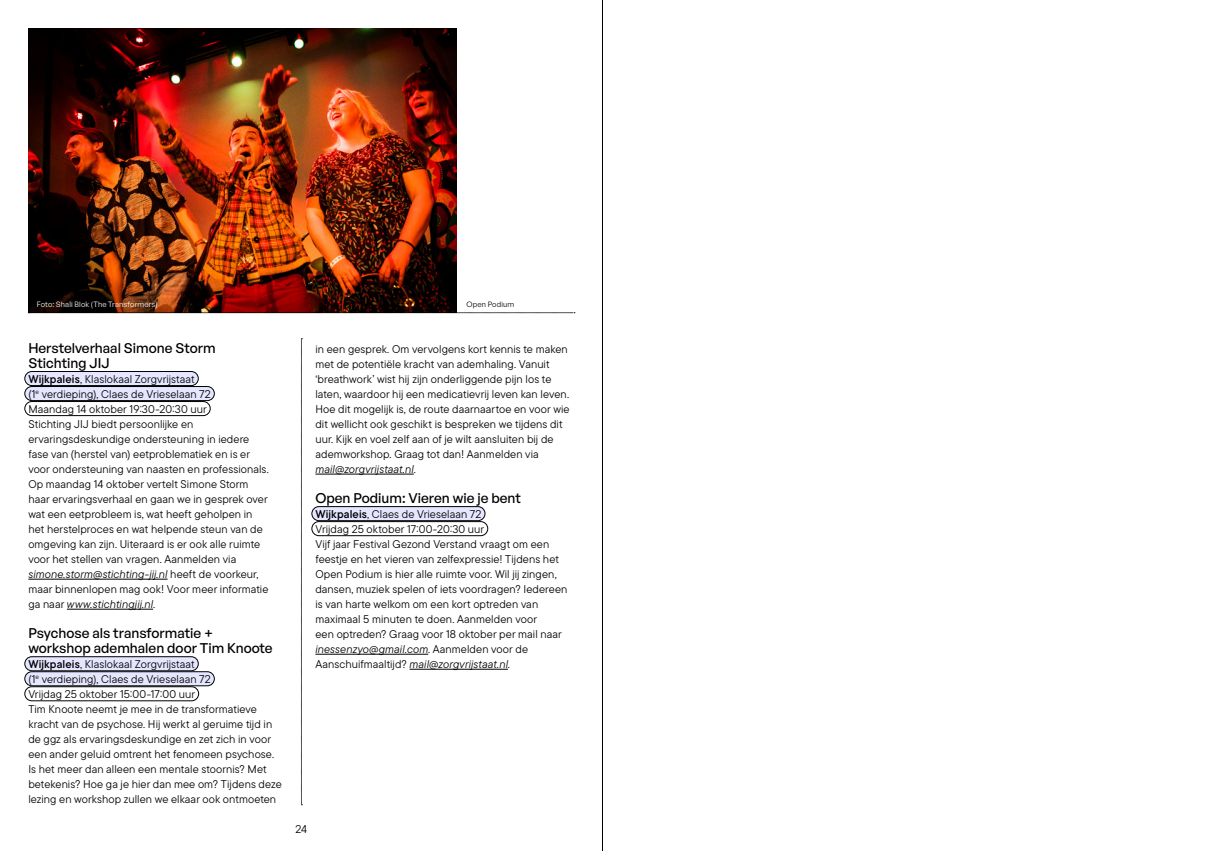
<style>
.page{position:relative;width:1205px;height:851px;background:#fff}
.page>*{position:absolute;margin:0;border:0;box-sizing:border-box;transform-origin:0 0}
.Kopje{font:500 13.75px/15px "General Sans";color:#000}
.plat{font:500 13.75px "General Sans";color:#000}
.plat-2{font:11.25px/15px "TT Commons Pro";letter-spacing:.01em;color:#000}
.plaats{font:11.25px "TT Commons Pro";letter-spacing:.005em;color:#000}
.datum{font:11.25px "TT Commons Pro";letter-spacing:.005em;color:#000}
.foto_credit{font:7.5px "General Sans";letter-spacing:.02em;color:#fff}
.foto_credit-2{font:7.5px "General Sans";letter-spacing:.02em;color:#000}
.s1{font-family:"TT Commons Pro Db"}
.s2{font-style:italic}
</style>
<div class="page">
<hr style="left:602px;top:0;width:1px;height:850px;background:#000">
<div style="left:25px;top:371px;width:173px;height:14px;background:#e6e6ff;border-radius:7px"></div>
<div style="left:25px;top:371px;width:173px;height:14px;border:1px solid #000;border-radius:7px"></div>
<div style="left:25px;top:386px;width:189px;height:14px;background:#e6e6ff;border-radius:7px"></div>
<div style="left:25px;top:386px;width:189px;height:14px;border:1px solid #000;border-radius:7px"></div>
<div style="left:25px;top:401px;width:185px;height:14px;border:1px solid #000;border-radius:7px"></div>
<hr style="left:28px;top:579px;width:140px;height:1px;background:#000">
<hr style="left:67px;top:609px;width:86px;height:1px;background:#000">
<div style="left:25px;top:656px;width:173px;height:14px;background:#e6e6ff;border-radius:7px"></div>
<div style="left:25px;top:656px;width:173px;height:14px;border:1px solid #000;border-radius:7px"></div>
<div style="left:25px;top:671px;width:189px;height:14px;background:#e6e6ff;border-radius:7px"></div>
<div style="left:25px;top:671px;width:189px;height:14px;border:1px solid #000;border-radius:7px"></div>
<div style="left:25px;top:686px;width:174px;height:14px;border:1px solid #000;border-radius:7px"></div>
<hr style="left:315px;top:474px;width:99px;height:1px;background:#000">
<div style="left:312px;top:506px;width:173px;height:14px;background:#e6e6ff;border-radius:7px"></div>
<div style="left:312px;top:506px;width:173px;height:14px;border:1px solid #000;border-radius:7px"></div>
<div style="left:312px;top:521px;width:176px;height:14px;border:1px solid #000;border-radius:7px"></div>
<hr style="left:315px;top:654px;width:113px;height:1px;background:#000">
<hr style="left:409px;top:669px;width:99px;height:1px;background:#000">
<svg style="left:301px;top:338px;width:1px;height:467px"></svg>
<img style="left:28px;top:28px;width:429px;height:285px">
<svg style="left:29px;top:312px;width:546px;height:1px"></svg>
<p class="foto_credit" style="left:37px;top:299px;width:122px">Foto: Shali Blok (The Transformers)</p>
<p class="foto_credit-2" style="left:467px;top:299px;width:49px">Open Podium</p>
<p class="Kopje" style="left:28px;top:340px;width:189px">Herstelverhaal Simone Storm<br>Stichting JIJ</p>
<p class="plaats" style="left:28px;top:371px;width:168px"><span class="s1">Wijkpaleis</span>, Klaslokaal Zorgvrijstaat</p>
<p class="plaats" style="left:28px;top:386px;width:184px">(1<sup>e</sup> verdieping), Claes de Vrieselaan 72</p>
<p class="datum" style="left:28px;top:401px;width:180px">Maandag 14 oktober 19:30-20:30 uur</p>
<p class="plat-2" style="left:28px;top:416px;width:242px">Stichting JIJ biedt persoonlijke en ervaringsdeskundige ondersteuning in iedere fase van (herstel van) eetproblematiek en is er voor ondersteuning van naasten en professionals.<br>Op maandag 14 oktober vertelt Simone Storm haar ervaringsverhaal en gaan we in gesprek over wat een eetprobleem is, wat heeft geholpen in het herstelproces en wat helpende steun van de omgeving kan zijn. Uiteraard is er ook alle ruimte voor het stellen van vragen. Aanmelden via</p>
<p class="plat-2" style="left:28px;top:566px;width:242px"><span class="s2">simone.storm@stichting-jij.nl</span> heeft de voorkeur, maar binnenlopen mag ook! Voor meer informatie ga naar <span class="s2">www.stichtingjij.nl</span>.</p>
<p class="plat" style="left:28px;top:624px;width:186px">Psychose als transformatie +</p>
<p class="Kopje" style="left:28px;top:640px;width:246px">workshop ademhalen door Tim Knoote</p>
<p class="plaats" style="left:28px;top:656px;width:168px"><span class="s1">Wijkpaleis</span>, Klaslokaal Zorgvrijstaat</p>
<p class="plaats" style="left:28px;top:671px;width:184px">(1<sup>e</sup> verdieping), Claes de Vrieselaan 72</p>
<p class="datum" style="left:28px;top:686px;width:168px">Vrijdag 25 oktober 15:00-17:00 uur</p>
<p class="plat-2" style="left:28px;top:701px;width:255px">Tim Knoote neemt je mee in de transformatieve kracht van de psychose. Hij werkt al geruime tijd in de ggz als ervaringsdeskundige en zet zich in voor een ander geluid omtrent het fenomeen psychose.<br>Is het meer dan alleen een mentale stoornis? Met betekenis? Hoe ga je hier dan mee om? Tijdens deze lezing en workshop zullen we elkaar ook ontmoeten</p>
<p class="plat-2" style="left:315px;top:341px;width:256px">in een gesprek. Om vervolgens kort kennis te maken met de potentiële kracht van ademhaling. Vanuit ‘breathwork’ wist hij zijn onderliggende pijn los te laten, waardoor hij een medicatievrij leven kan leven.<br>Hoe dit mogelijk is, de route daarnaartoe en voor wie dit wellicht ook geschikt is bespreken we tijdens dit uur. Kijk en voel zelf aan of je wilt aansluiten bij de ademworkshop. Graag tot dan! Aanmelden via <span class="s2">mail@zorgvrijstaat.nl</span>.</p>
<p class="Kopje" style="left:315px;top:490px;width:207px">Open Podium: Vieren wie je bent</p>
<p class="plaats" style="left:315px;top:506px;width:167px"><span class="s1">Wijkpaleis</span>, Claes de Vrieselaan 72</p>
<p class="datum" style="left:315px;top:521px;width:170px">Vrijdag 25 oktober 17:00-20:30 uur</p>
<p class="plat-2" style="left:315px;top:536px;width:253px">Vijf jaar Festival Gezond Verstand vraagt om een feestje en het vieren van zelfexpressie! Tijdens het Open Podium is hier alle ruimte voor. Wil jij zingen, dansen, muziek spelen of iets voordragen? Iedereen is van harte welkom om een kort optreden van maximaal 5 minuten te doen. Aanmelden voor<br>een optreden? Graag voor 18 oktober per mail naar <span class="s2">inessenzyo@gmail.com</span>. Aanmelden voor de Aanschuifmaaltijd? <span class="s2">mail@zorgvrijstaat.nl</span>.</p>
<p class="plat-2" style="left:295px;top:821px;width:13px">24</p>
</div>
